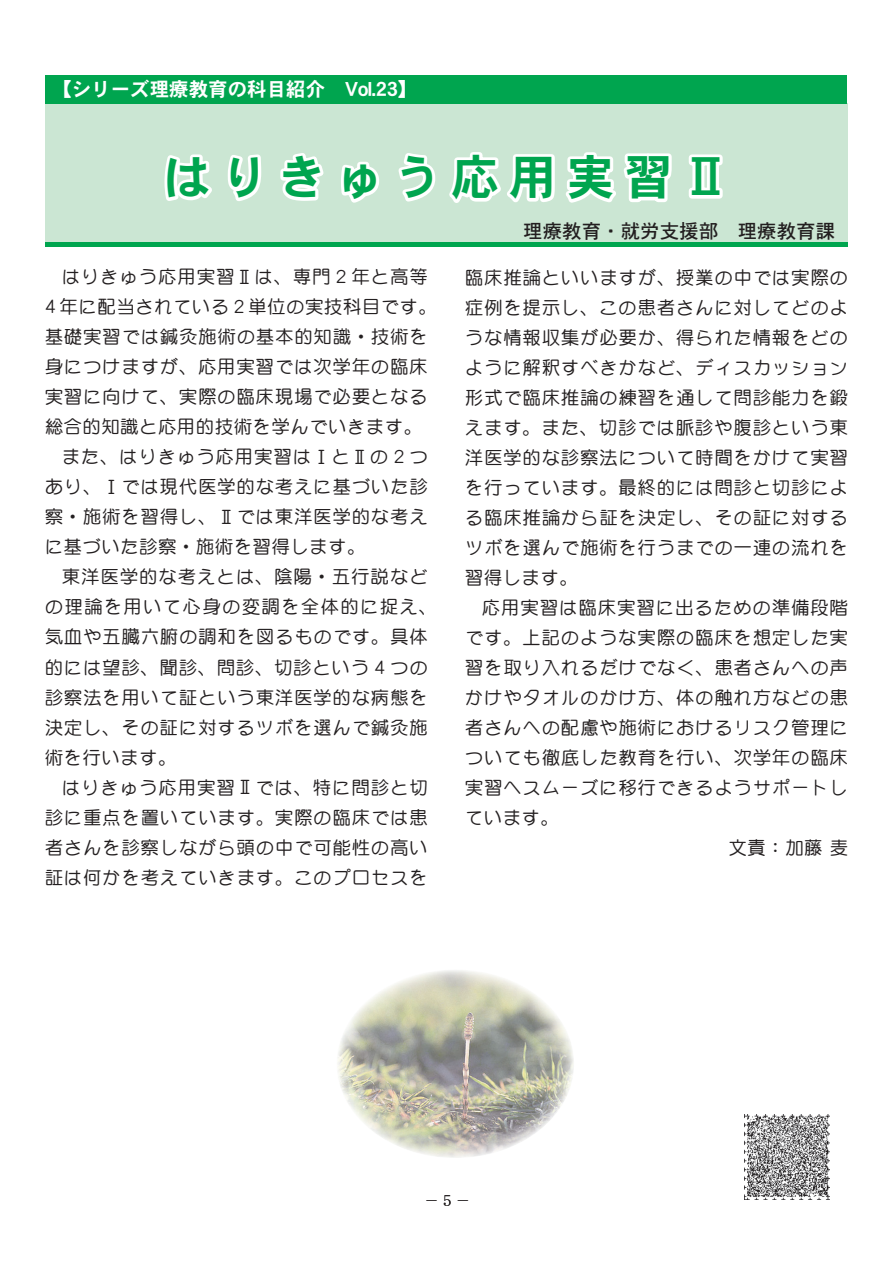
<style>
.page{position:relative;width:893px;height:1263px;background:#fff}
.page>*{position:absolute;margin:0;border:0;box-sizing:border-box;transform-origin:0 0}
.t1{font:48px "DFHS Gothic W7 WINP RKSJ H";letter-spacing:.2em;color:#00a54f}
.t2{font:19.5px "DFHS Gothic W7 WINP RKSJ H";color:#fff}
.t3{font:19.5px "DFHS Gothic W5 WINP RKSJ H";color:#231f20}
.t4{font:18px/30px "DF Maru Gothic Md WINP RKSJ H";letter-spacing:.065em;color:#231f20;text-align:justify}
.t5{font:18px "DF Maru Gothic Md WINP RKSJ H";letter-spacing:.095em;color:#231f20}
.t6{font:15px "DFHS Mincho W3 WINP RKSJ H";color:#231f20}
.s1{font-family:"Shin Go Pro";font-weight:500}
.s2{font-family:"Jun 201 Pro"}
</style>
<div class="page">
<div style="left:45px;top:103px;width:803px;height:140px;background:#cbe6d3"></div>
<div style="left:45px;top:75px;width:801px;height:28px;background:#00a54f"></div>
<hr style="left:45px;top:243px;width:803px;height:4px;background:#00a54f">
<img style="left:744px;top:1114px;width:86px;height:85px">
<img style="left:337px;top:970px;width:237px;height:188px">
<svg style="left:164px;top:154px;width:48px;height:47px"></svg>
<svg style="left:224px;top:103px;width:41px;height:98px"></svg>
<svg style="left:280px;top:153px;width:44px;height:48px"></svg>
<svg style="left:341px;top:161px;width:38px;height:42px"></svg>
<svg style="left:398px;top:153px;width:38px;height:49px"></svg>
<svg style="left:449px;top:152px;width:223px;height:51px"></svg>
<svg style="left:688px;top:154px;width:35px;height:45px"></svg>
<p class="t2" style="left:52px;top:79px;width:366px">【シリーズ理療教育の科目紹介　Vol.23】</p>
<h1 class="t1" style="left:163px;top:153px;width:568px">はりきゅう応用実習<span class="s1">Ⅱ</span></h1>
<p class="t4" style="left:62px;top:262px;width:367px">はりきゅう応用実習<span class="s2">Ⅱ</span>は、専門 2 年と高等</p>
<p class="t4" style="left:45px;top:292px;width:393px">4 年に配当されている 2 単位の実技科目です。</p>
<p class="t4" style="left:45px;top:322px;width:384px">基礎実習では鍼灸施術の基本的知識・技術を</p>
<p class="t4" style="left:45px;top:352px;width:384px">身につけますが、応用実習では次学年の臨床</p>
<p class="t4" style="left:45px;top:382px;width:384px">実習に向けて、実際の臨床現場で必要となる</p>
<p class="t4" style="left:45px;top:412px;width:379px">総合的知識と応用的技術を学んでいきます。</p>
<p class="t4" style="left:62px;top:442px;width:367px">また、はりきゅう応用実習は<span class="s2">Ⅰ</span>と<span class="s2">Ⅱ</span>の 2 つ</p>
<p class="t4" style="left:45px;top:472px;width:384px">あり、<span class="s2">Ⅰ</span>では現代医学的な考えに基づいた診</p>
<p class="t4" style="left:45px;top:502px;width:384px">察・施術を習得し、<span class="s2">Ⅱ</span>では東洋医学的な考え</p>
<p class="t4" style="left:45px;top:532px;width:322px">に基づいた診察・施術を習得します。</p>
<p class="t4" style="left:62px;top:562px;width:367px">東洋医学的な考えとは、陰陽・五行説など</p>
<p class="t5" style="left:45px;top:598px;width:393px">の理論を用いて心身の変調を全体的に捉え、</p>
<p class="t4" style="left:45px;top:622px;width:384px">気血や五臓六腑の調和を図るものです。具体</p>
<p class="t4" style="left:45px;top:652px;width:384px">的には望診、聞診、問診、切診という 4 つの</p>
<p class="t4" style="left:45px;top:682px;width:384px">診察法を用いて証という東洋医学的な病態を</p>
<p class="t4" style="left:45px;top:712px;width:384px">決定し、その証に対するツボを選んで鍼灸施</p>
<p class="t4" style="left:45px;top:742px;width:133px">術を行います。</p>
<p class="t4" style="left:62px;top:772px;width:367px">はりきゅう応用実習<span class="s2">Ⅱ</span>では、特に問診と切</p>
<p class="t4" style="left:45px;top:802px;width:384px">診に重点を置いています。実際の臨床では患</p>
<p class="t4" style="left:45px;top:832px;width:384px">者さんを診察しながら頭の中で可能性の高い</p>
<p class="t4" style="left:45px;top:862px;width:384px">証は何かを考えていきます。このプロセスを</p>
<p class="t3" style="left:523px;top:221px;width:314px">理療教育・就労支援部　理療教育課</p>
<p class="t4" style="left:465px;top:262px;width:384px">臨床推論といいますが、授業の中では実際の症例を提示し、この患者さんに対してどのような情報収集が必要か、得られた情報をどのように解釈すべきかなど、ディスカッション形式で臨床推論の練習を通して問診能力を鍛えます。また、切診では脈診や腹診という東洋医学的な診察法について時間をかけて実習を行っています。最終的には問診と切診による臨床推論から証を決定し、その証に対するツボを選んで施術を行うまでの一連の流れを習得します。</p>
<p class="t4" style="left:482px;top:592px;width:367px">応用実習は臨床実習に出るための準備段階</p>
<p class="t4" style="left:465px;top:622px;width:384px">です。上記のような実際の臨床を想定した実</p>
<p class="t4" style="left:465px;top:652px;width:384px">習を取り入れるだけでなく、患者さんへの声</p>
<p class="t4" style="left:465px;top:682px;width:384px">かけやタオルのかけ方、体の触れ方などの患</p>
<p class="t4" style="left:465px;top:712px;width:384px">者さんへの配慮や施術におけるリスク管理に</p>
<p class="t4" style="left:465px;top:742px;width:384px">ついても徹底した教育を行い、次学年の臨床</p>
<p class="t4" style="left:465px;top:772px;width:384px">実習へスムーズに移行できるようサポートし</p>
<p class="t4" style="left:465px;top:802px;width:95px">ています。</p>
<p class="t4" style="left:729px;top:832px;width:121px">文責：加藤 麦</p>
<p class="t6" style="left:424px;top:1193px;width:48px">－5－</p>
</div>
